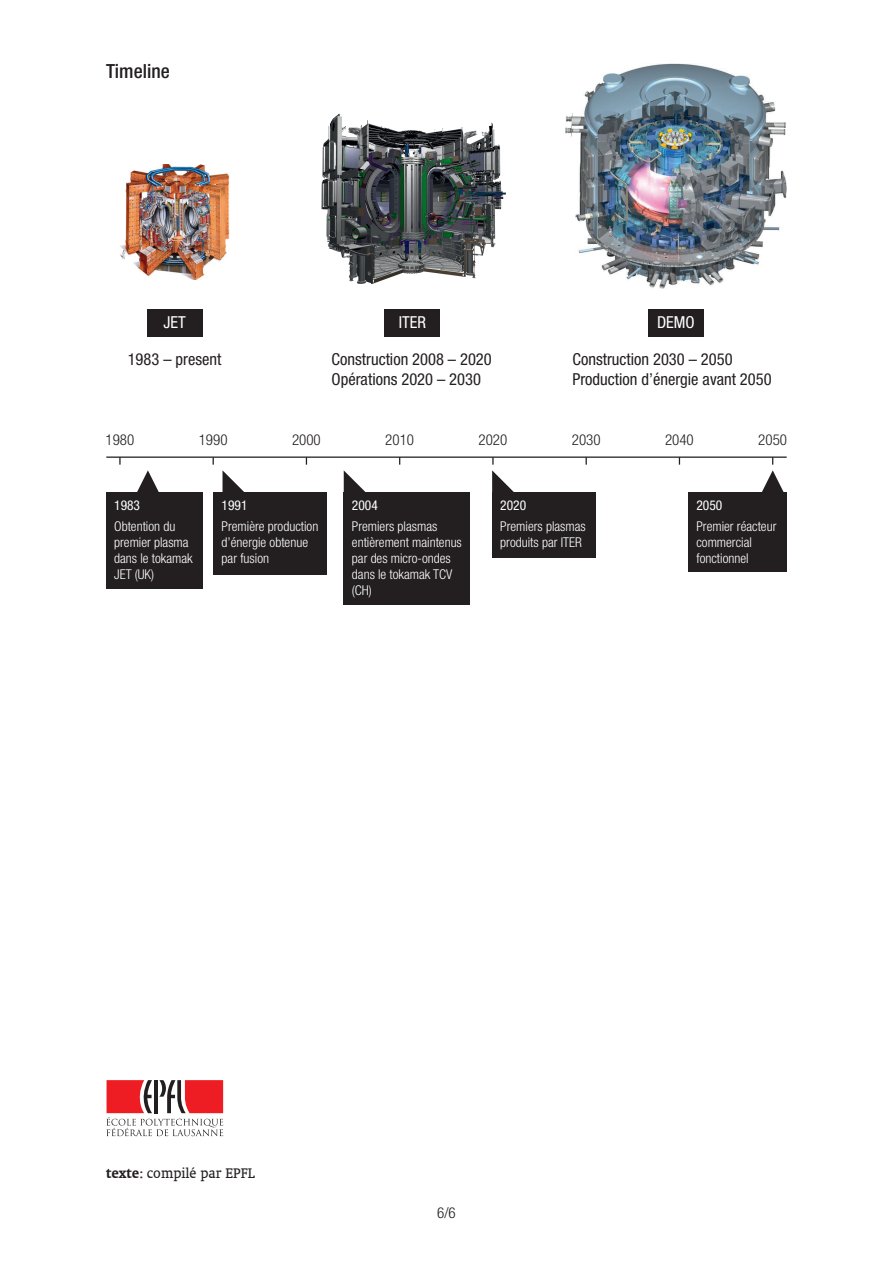
<style>
.page{position:relative;width:893px;height:1263px;background:#fff}
.page>*{position:absolute;margin:0;border:0;box-sizing:border-box;transform-origin:0 0}
.t1{font:500 condensed 19.5px "Helvetica Neue LT Std";color:#231f20}
.t2{font:condensed 16.5px/19.8px "Helvetica Neue LT Std";color:#231f20}
.t3{font:condensed 16.5px "Helvetica Neue LT Std";color:#fff}
.t4{font:15.75px "Oranda BT";color:#231f20}
.t5{font:300 condensed 15px "Helvetica Neue LT Std";color:#231f20}
.t6{font:300 condensed 13.5px/16.2px "Helvetica Neue LT Std";color:#fff}
.t7{font:condensed 13.5px "Helvetica Neue LT Std";color:#fff}
.s1{font-weight:700}
</style>
<div class="page">
<img style="left:565px;top:64px;width:222px;height:225px">
<img style="left:321px;top:113px;width:185px;height:171px">
<img style="left:120px;top:164px;width:110px;height:116px">
<svg style="left:119px;top:458px;width:2px;height:7px"></svg>
<hr style="left:106px;top:456px;width:681px;height:2px;background:#231f20">
<div style="left:106px;top:492px;width:96px;height:97px;background:#231f20"></div>
<svg style="left:137px;top:470px;width:22px;height:22px"></svg>
<div style="left:213px;top:492px;width:114px;height:83px;background:#231f20"></div>
<svg style="left:223px;top:471px;width:21px;height:21px"></svg>
<div style="left:344px;top:492px;width:126px;height:112px;background:#231f20"></div>
<svg style="left:344px;top:470px;width:22px;height:22px"></svg>
<div style="left:492px;top:492px;width:104px;height:66px;background:#231f20"></div>
<svg style="left:492px;top:457px;width:22px;height:35px"></svg>
<div style="left:688px;top:492px;width:99px;height:80px;background:#231f20"></div>
<svg style="left:762px;top:457px;width:22px;height:35px"></svg>
<div style="left:147px;top:309px;width:55px;height:28px;background:#231f20"></div>
<div style="left:385px;top:309px;width:55px;height:28px;background:#231f20"></div>
<div style="left:648px;top:309px;width:55px;height:28px;background:#231f20"></div>
<svg style="left:106px;top:1080px;width:117px;height:56px"></svg>
<h1 class="t1" style="left:106px;top:59px;width:65px">Timeline</h1>
<p class="t3" style="left:399px;top:313px;width:29px">ITER</p>
<p class="t3" style="left:657px;top:313px;width:39px">DEMO</p>
<p class="t3" style="left:163px;top:313px;width:24px">JET</p>
<p class="t2" style="left:128px;top:349px;width:95px">1983 – present</p>
<p class="t2" style="left:332px;top:349px;width:162px">Construction 2008 – 2020<br>Opérations 2020 – 2030</p>
<p class="t2" style="left:572px;top:349px;width:201px">Construction 2030 – 2050<br>Production d’énergie avant 2050</p>
<p class="t5" style="left:106px;top:431px;width:30px">1980</p>
<p class="t5" style="left:199px;top:431px;width:30px">1990</p>
<p class="t5" style="left:292px;top:431px;width:30px">2000</p>
<p class="t5" style="left:385px;top:431px;width:30px">2010</p>
<p class="t5" style="left:479px;top:431px;width:30px">2020</p>
<p class="t5" style="left:572px;top:431px;width:30px">2030</p>
<p class="t5" style="left:665px;top:431px;width:30px">2040</p>
<p class="t5" style="left:758px;top:431px;width:30px">2050</p>
<p class="t7" style="left:114px;top:498px;width:27px">1983</p>
<p class="t6" style="left:114px;top:518px;width:80px">Obtention du premier plasma dans le tokamak<br>JET (UK)</p>
<p class="t7" style="left:222px;top:498px;width:27px">1991</p>
<p class="t6" style="left:222px;top:518px;width:98px">Première production d’énergie obtenue par fusion</p>
<p class="t7" style="left:352px;top:498px;width:27px">2004</p>
<p class="t6" style="left:352px;top:518px;width:111px">Premiers plasmas entièrement maintenus par des micro-ondes dans le tokamak TCV (CH)</p>
<p class="t7" style="left:500px;top:498px;width:27px">2020</p>
<p class="t6" style="left:500px;top:518px;width:87px">Premiers plasmas produits par ITER</p>
<p class="t7" style="left:696px;top:498px;width:27px">2050</p>
<p class="t6" style="left:696px;top:518px;width:81px">Premier réacteur commercial fonctionnel</p>
<p class="t4" style="left:106px;top:1164px;width:150px"><span class="s1">texte</span>: compilé par EPFL</p>
<p class="t5" style="left:437px;top:1204px;width:20px">6/6</p>
</div>
